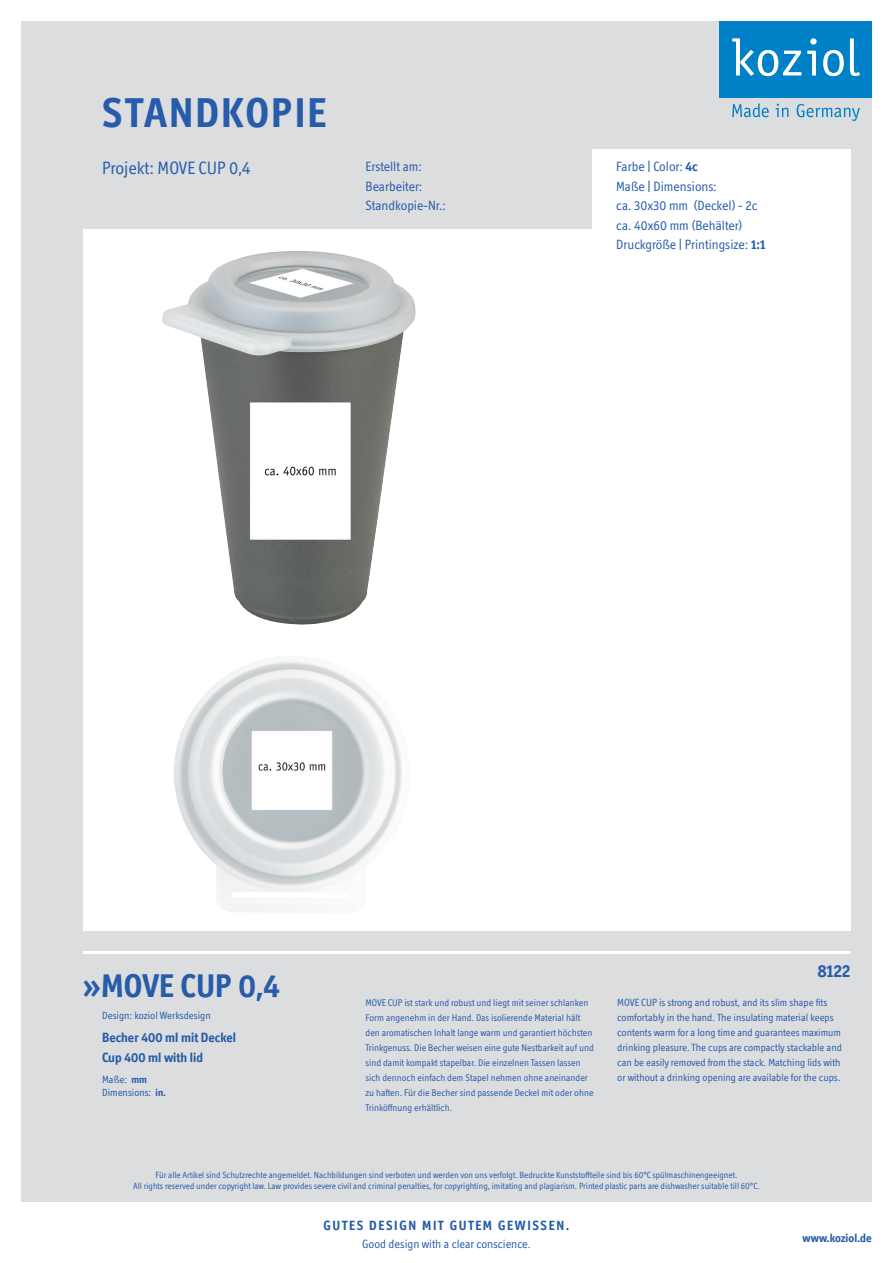
<style>
.page{position:relative;width:893px;height:1263px;background:#fff}
.page>*{position:absolute;margin:0;border:0;box-sizing:border-box;transform-origin:0 0}
.default{font:700 42px "Officina Display ITC Std";letter-spacing:.05em;color:#275caa}
.default-2{font:700 33px "Officina Display ITC Std";color:#275caa}
.default-3{font:18px "Officina Display ITC Std";color:#275caa}
.rechtsbuendig{font:700 18px "Officina Display ITC Std";color:#275caa}
._9p_Absatz13pt{font:13.5px "Officina Display ITC Std";color:#275caa}
._9p_Absatz13pt-2{font:700 13.5px "Officina Display ITC Std";color:#275caa}
.zentriert_12pt_absta{font:700 13.5px "Officina Display ITC Std";letter-spacing:.12em;color:#275caa}
.zentriert_12pt_absta-2{font:12px "Officina Display ITC Std";color:#275caa}
.rechtsbuendig-2{font:700 12px "Officina Display ITC Std";color:#275caa}
._7p_Absatz10pt__1{font:10.5px/15px "Officina Display ITC Std";color:#275caa}
.default-4{font:10.5px "Officina Display ITC Std";color:#275caa}
._7p_Absatz10pt__1-2{font:9.75px/15px "Officina Display ITC Std";color:#275caa}
.zentriert{font:9px "Officina Display ITC Std";color:#275caa}
.s1{font-weight:700}
</style>
<div class="page">
<div style="left:21px;top:21px;width:851px;height:1181px;background:#dcdddf"></div>
<svg style="left:732px;top:103px;width:37px;height:14px"></svg>
<svg style="left:776px;top:104px;width:12px;height:13px"></svg>
<svg style="left:797px;top:104px;width:63px;height:17px"></svg>
<div style="left:719px;top:21px;width:153px;height:76px;background:#0080c7"></div>
<svg style="left:807px;top:51px;width:9px;height:25px"></svg>
<svg style="left:810px;top:38px;width:7px;height:7px"></svg>
<svg style="left:823px;top:50px;width:21px;height:26px"></svg>
<svg style="left:850px;top:38px;width:10px;height:38px"></svg>
<svg style="left:732px;top:38px;width:69px;height:38px"></svg>
<div style="left:592px;top:149px;width:259px;height:85px;background:#fff"></div>
<div style="left:83px;top:230px;width:767px;height:701px;background:#fff"></div>
<hr style="left:83px;top:951px;width:767px;height:3px;background:#fff">
<img style="left:174px;top:661px;width:228px;height:251px">
<img style="left:162px;top:251px;width:254px;height:374px">
<p class="default" style="left:102px;top:89px;width:226px">STANDKOPIE</p>
<p class="default-3" style="left:102px;top:158px;width:150px">Projekt: MOVE CUP 0,4</p>
<p class="_9p_Absatz13pt" style="left:366px;top:159px;width:58px">Erstellt am:</p>
<p class="_9p_Absatz13pt" style="left:366px;top:178px;width:58px">Bearbeiter:</p>
<p class="_9p_Absatz13pt" style="left:366px;top:198px;width:82px">Standkopie-Nr.:</p>
<p class="_9p_Absatz13pt" style="left:616px;top:159px;width:83px">Farbe | Color: <span class="s1">4c</span></p>
<p class="_9p_Absatz13pt" style="left:616px;top:178px;width:102px">Maße | Dimensions:</p>
<p class="_9p_Absatz13pt" style="left:616px;top:198px;width:143px">ca. 30x30 mm (Deckel) - 2c</p>
<p class="_9p_Absatz13pt" style="left:616px;top:217px;width:128px">ca. 40x60 mm (Behälter)</p>
<p class="_9p_Absatz13pt" style="left:616px;top:237px;width:151px">Druckgröße | Printingsize: <span class="s1">1:1</span></p>
<p class="default-2" style="left:83px;top:967px;width:199px">»MOVE CUP 0,4</p>
<p class="default-4" style="left:102px;top:1010px;width:110px">Design: koziol Werksdesign</p>
<p class="_9p_Absatz13pt-2" style="left:102px;top:1030px;width:135px">Becher 400 ml mit Deckel</p>
<p class="_9p_Absatz13pt-2" style="left:102px;top:1049px;width:102px">Cup 400 ml with lid</p>
<p class="default-4" style="left:102px;top:1073px;width:46px">Maße: <span class="s1">mm</span></p>
<p class="default-4" style="left:102px;top:1086px;width:65px">Dimensions: <span class="s1">in.</span></p>
<p class="rechtsbuendig" style="left:817px;top:960px;width:35px">8122</p>
<p class="_7p_Absatz10pt__1-2" style="left:366px;top:995px;width:230px">MOVE CUP ist stark und robust und liegt mit seiner schlanken Form angenehm in der Hand. Das isolierende Material hält den aromatischen Inhalt lange warm und garantiert höchsten Trinkgenuss. Die Becher weisen eine gute Nestbarkeit auf und sind damit kompakt stapelbar. Die einzelnen Tassen lassen sich dennoch einfach dem Stapel nehmen ohne aneinander zu haften. Für die Becher sind passende Deckel mit oder ohne Trinköffnung erhältlich.</p>
<p class="_7p_Absatz10pt__1" style="left:617px;top:995px;width:226px">MOVE CUP is strong and robust, and its slim shape fits comfortably in the hand. The insulating material keeps contents warm for a long time and guarantees maximum drinking pleasure. The cups are compactly stackable and can be easily removed from the stack. Matching lids with or without a drinking opening are available for the cups.</p>
<p class="zentriert" style="left:156px;top:1170px;width:583px">Für alle Artikel sind Schutzrechte angemeldet. Nachbildungen sind verboten und werden von uns verfolgt. Bedruckte Kunststoffteile sind bis 60°C spülmaschinengeeignet.</p>
<p class="zentriert" style="left:133px;top:1181px;width:628px">All rights reserved under copyright law. Law provides severe civil and criminal penalties, for copyrighting, imitating and plagiarism. Printed plastic parts are dishwasher suitable till 60°C.</p>
<p class="zentriert_12pt_absta" style="left:323px;top:1217px;width:247px">GUTES DESIGN MIT GUTEM GEWISSEN.</p>
<p class="zentriert_12pt_absta-2" style="left:362px;top:1237px;width:170px">Good design with a clear conscience.</p>
<p class="rechtsbuendig-2" style="left:803px;top:1230px;width:71px">www.koziol.de</p>
</div>
